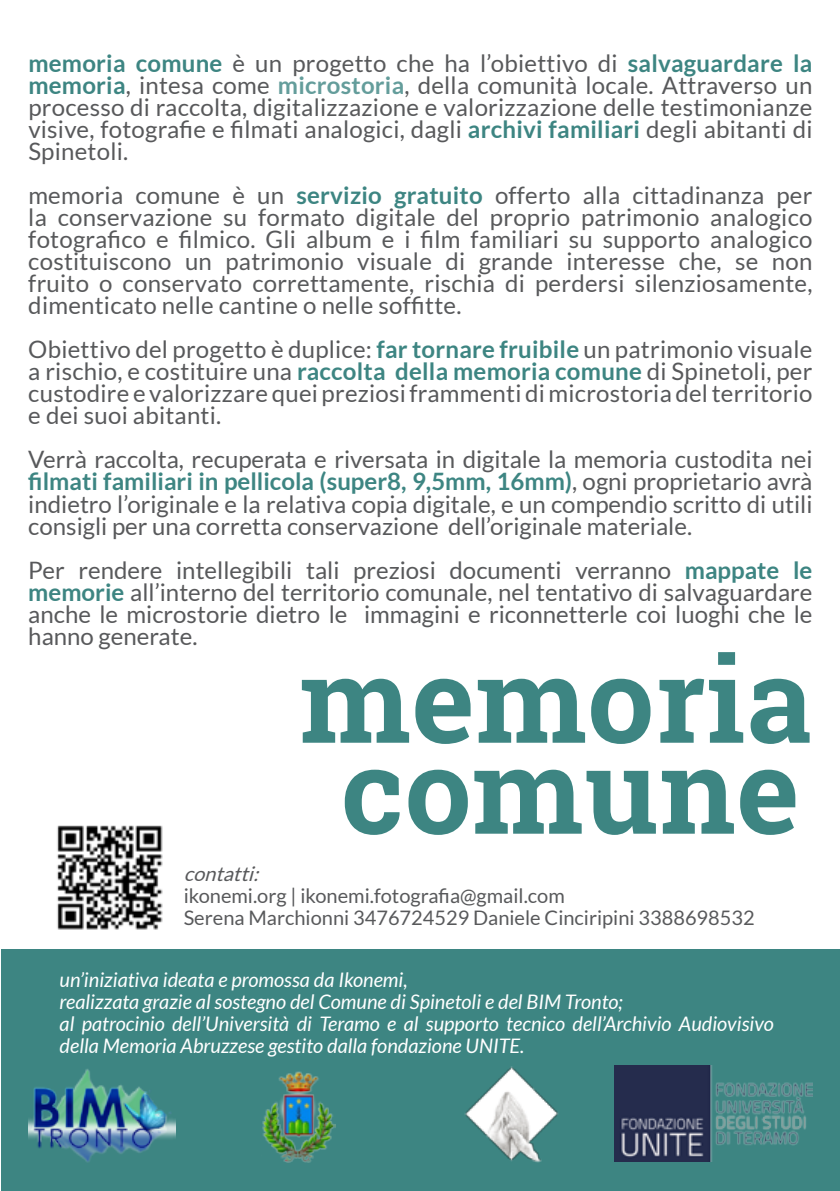
<style>
.page{position:relative;width:840px;height:1191px;background:#fff}
.page>*{position:absolute;margin:0;border:0;box-sizing:border-box;transform-origin:0 0}
.t1{font:700 119px/91px "Roboto Slab";letter-spacing:.01em;color:#3d8582;text-align:center}
.t2{font:24px/22px "Lato";letter-spacing:.01em;color:#58595b;text-align:justify}
.t3{font:italic 20px/22px "Lato";color:#fff}
.t4{font:20px/22px "Lato";color:#58595b}
.t5{font:italic 20px "Lato";color:#58595b}
.s1{font-weight:700;color:#3d8582}
.s2{font-weight:700;color:#649d9b}
</style>
<div class="page">
<div style="left:2px;top:949px;width:837px;height:242px;background:#3d8582"></div>
<img style="left:57px;top:825px;width:106px;height:105px">
<img style="left:614px;top:1065px;width:198px;height:97px">
<img style="left:28px;top:1069px;width:147px;height:93px">
<img style="left:464px;top:1066px;width:95px;height:97px">
<img style="left:262px;top:1071px;width:74px;height:91px">
<p class="t2" style="left:28px;top:52px;width:785px"><span class="s1">memoria comune</span> è un progetto che ha l’obiettivo di <span class="s1">salvaguardare la memoria</span>, intesa come <span class="s2">microstoria</span>, della comunità locale. Attraverso un processo di raccolta, digitalizzazione e valorizzazione delle testimonianze visive, fotografie e filmati analogici, dagli <span class="s1">archivi familiari</span> degli abitanti di Spinetoli.</p>
<p class="t2" style="left:28px;top:184px;width:785px">memoria comune è un <span class="s1">servizio gratuito</span> offerto alla cittadinanza per la conservazione su formato digitale del proprio patrimonio analogico fotografico e filmico. Gli album e i film familiari su supporto analogico costituiscono un patrimonio visuale di grande interesse che, se non fruito o conservato correttamente, rischia di perdersi silenziosamente, dimenticato nelle cantine o nelle soffitte.</p>
<p class="t2" style="left:28px;top:338px;width:785px">Obiettivo del progetto è duplice: <span class="s1">far tornare fruibile</span> un patrimonio visuale a rischio, e costituire una <span class="s1">raccolta della memoria comune</span> di Spinetoli, per custodire e valorizzare quei preziosi frammenti di microstoria del territorio e dei suoi abitanti.</p>
<p class="t2" style="left:28px;top:448px;width:785px">Verrà raccolta, recuperata e riversata in digitale la memoria custodita nei <span class="s1">filmati familiari in pellicola (super8, 9,5mm, 16mm)</span>, ogni proprietario avrà indietro l’originale e la relativa copia digitale, e un compendio scritto di utili consigli per una corretta conservazione dell’originale materiale.</p>
<p class="t2" style="left:28px;top:558px;width:785px">Per rendere intellegibili tali preziosi documenti verranno <span class="s1">mappate le memorie</span> all’interno del territorio comunale, nel tentativo di salvaguardare anche le microstorie dietro le immagini e riconnetterle coi luoghi che le hanno generate.</p>
<h1 class="t1" style="left:300px;top:652px;width:512px">memoria comune</h1>
<p class="t5" style="left:184px;top:863px;width:82px">contatti:</p>
<p class="t4" style="left:184px;top:885px;width:572px">ikonemi.org | ikonemi.fotografia@gmail.com<br>Serena Marchionni 3476724529 Daniele Cinciripini 3388698532</p>
<p class="t3" style="left:60px;top:969px;width:715px">un’iniziativa ideata e promossa da Ikonemi,<br>realizzata grazie al sostegno del Comune di Spinetoli e del BIM Tronto;<br>al patrocinio dell’Università di Teramo e al supporto tecnico dell’Archivio Audiovisivo della Memoria Abruzzese gestito dalla fondazione UNITE.</p>
</div>
